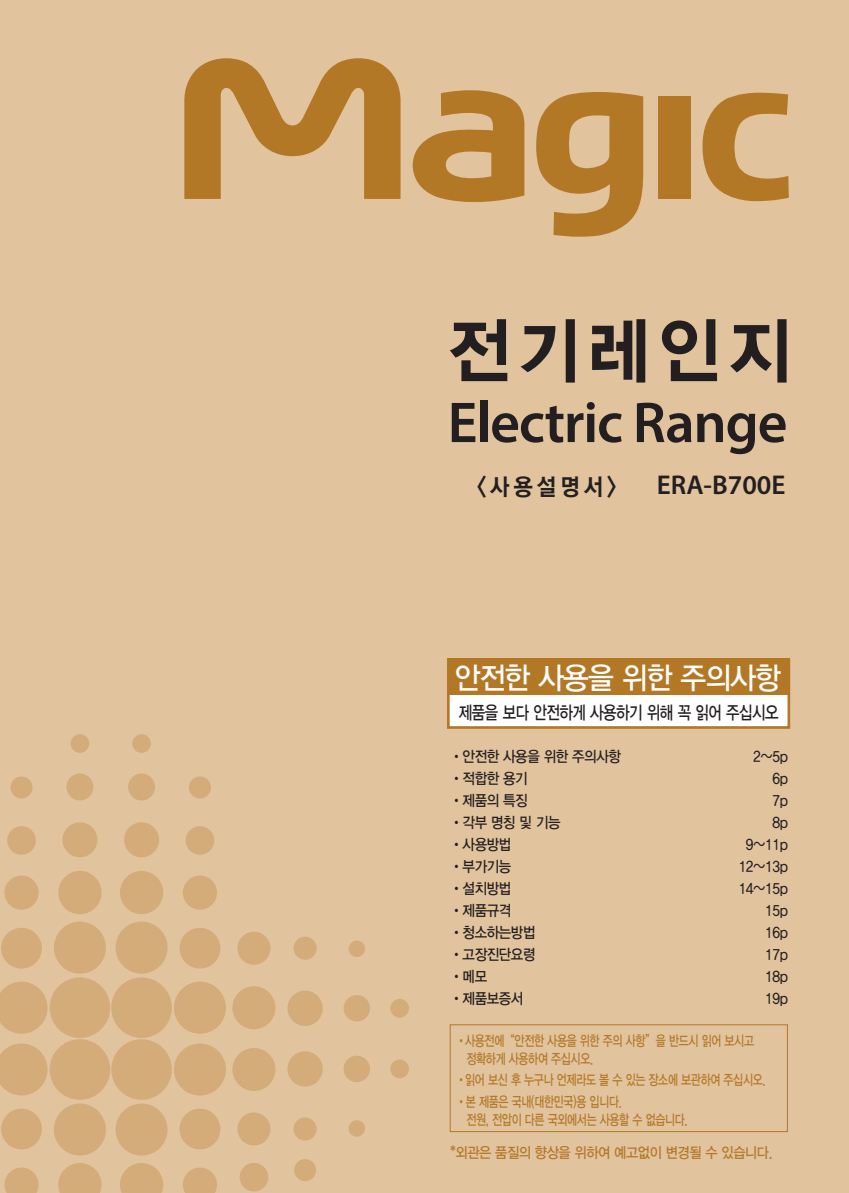
<style>
.page{position:relative;width:849px;height:1193px;background:#fff}
.page>*{position:absolute;margin:0;border:0;box-sizing:border-box;transform-origin:0 0}
.t1{font:72px "YDIYGO150 KS Cpc EUC H";letter-spacing:.025em;color:#231f20;scale:.95 1}
.t2{font:600 58px "Myriad Pro";letter-spacing:-.02em;color:#231f20}
.t3{font:30.2px "YDIYGO330";letter-spacing:-.03em;color:#fff;scale:.92 1}
.t4{font:600 27.2px "Myriad Pro";color:#231f20}
.t5{font:23px "Rix M Go EB";letter-spacing:.17em;color:#231f20;scale:.95 1}
.t6{font:18.2px "YDIYGO330";letter-spacing:-.03em;color:#231f20;scale:.8 1}
.t7{font:15px "YDIYGO330";letter-spacing:-.03em;color:#231f20;scale:.9 1}
.t8{font:14.8px "YDIYGO330";letter-spacing:-.03em;color:#b37826;scale:.9 1}
.t9{font:14.2px/18.2px "YDIYGO330";letter-spacing:-.03em;color:#b37826;scale:.77 1}
.s1{font-family:"Nanum Gothic"}
</style>
<div class="page">
<div style="left:0;top:0;width:849px;height:1192px;background:#e1c39e"></div>
<div style="left:111px;top:977px;width:61px;height:60px;background:#d4ac7a;border-radius:50%"></div>
<div style="left:116px;top:921px;width:52px;height:52px;background:#d4ac7a;border-radius:50%"></div>
<div style="left:120px;top:870px;width:43px;height:44px;background:#d4ac7a;border-radius:50%"></div>
<div style="left:124px;top:822px;width:35px;height:35px;background:#d4ac7a;border-radius:50%"></div>
<div style="left:128px;top:773px;width:27px;height:27px;background:#d4ac7a;border-radius:50%"></div>
<div style="left:132px;top:734px;width:19px;height:18px;background:#d4ac7a;border-radius:50%"></div>
<div style="left:174px;top:981px;width:52px;height:52px;background:#d4ac7a;border-radius:50%"></div>
<div style="left:180px;top:927px;width:40px;height:41px;background:#d4ac7a;border-radius:50%"></div>
<div style="left:183px;top:875px;width:34px;height:34px;background:#d4ac7a;border-radius:50%"></div>
<div style="left:186px;top:826px;width:28px;height:28px;background:#d4ac7a;border-radius:50%"></div>
<div style="left:189px;top:776px;width:22px;height:22px;background:#d4ac7a;border-radius:50%"></div>
<div style="left:232px;top:986px;width:43px;height:43px;background:#d4ac7a;border-radius:50%"></div>
<div style="left:237px;top:931px;width:33px;height:33px;background:#d4ac7a;border-radius:50%"></div>
<div style="left:287px;top:990px;width:36px;height:35px;background:#d4ac7a;border-radius:50%"></div>
<div style="left:293px;top:936px;width:24px;height:23px;background:#d4ac7a;border-radius:50%"></div>
<div style="left:344px;top:995px;width:26px;height:26px;background:#d4ac7a;border-radius:50%"></div>
<div style="left:348px;top:940px;width:17px;height:16px;background:#d4ac7a;border-radius:50%"></div>
<div style="left:390px;top:998px;width:19px;height:19px;background:#d4ac7a;border-radius:50%"></div>
<div style="left:111px;top:1039px;width:61px;height:60px;background:#d4ac7a;border-radius:50%"></div>
<div style="left:116px;top:1103px;width:52px;height:52px;background:#d4ac7a;border-radius:50%"></div>
<svg style="left:120px;top:1163px;width:43px;height:29px"></svg>
<div style="left:174px;top:1043px;width:52px;height:52px;background:#d4ac7a;border-radius:50%"></div>
<div style="left:180px;top:1108px;width:40px;height:41px;background:#d4ac7a;border-radius:50%"></div>
<svg style="left:183px;top:1167px;width:34px;height:25px"></svg>
<div style="left:232px;top:1047px;width:43px;height:43px;background:#d4ac7a;border-radius:50%"></div>
<div style="left:237px;top:1112px;width:33px;height:33px;background:#d4ac7a;border-radius:50%"></div>
<div style="left:240px;top:1162px;width:28px;height:29px;background:#d4ac7a;border-radius:50%"></div>
<div style="left:287px;top:1051px;width:36px;height:35px;background:#d4ac7a;border-radius:50%"></div>
<div style="left:293px;top:1117px;width:24px;height:23px;background:#d4ac7a;border-radius:50%"></div>
<div style="left:294px;top:1158px;width:22px;height:22px;background:#d4ac7a;border-radius:50%"></div>
<div style="left:344px;top:1055px;width:26px;height:26px;background:#d4ac7a;border-radius:50%"></div>
<div style="left:348px;top:1120px;width:17px;height:16px;background:#d4ac7a;border-radius:50%"></div>
<div style="left:390px;top:1059px;width:19px;height:19px;background:#d4ac7a;border-radius:50%"></div>
<div style="left:50px;top:977px;width:60px;height:60px;background:#d4ac7a;border-radius:50%"></div>
<div style="left:54px;top:921px;width:52px;height:52px;background:#d4ac7a;border-radius:50%"></div>
<div style="left:58px;top:870px;width:44px;height:44px;background:#d4ac7a;border-radius:50%"></div>
<div style="left:62px;top:822px;width:35px;height:35px;background:#d4ac7a;border-radius:50%"></div>
<div style="left:66px;top:773px;width:27px;height:27px;background:#d4ac7a;border-radius:50%"></div>
<div style="left:71px;top:734px;width:18px;height:18px;background:#d4ac7a;border-radius:50%"></div>
<svg style="left:0;top:981px;width:48px;height:52px"></svg>
<div style="left:1px;top:927px;width:41px;height:41px;background:#d4ac7a;border-radius:50%"></div>
<div style="left:4px;top:875px;width:35px;height:34px;background:#d4ac7a;border-radius:50%"></div>
<div style="left:7px;top:826px;width:29px;height:28px;background:#d4ac7a;border-radius:50%"></div>
<div style="left:11px;top:776px;width:22px;height:22px;background:#d4ac7a;border-radius:50%"></div>
<div style="left:50px;top:1039px;width:60px;height:60px;background:#d4ac7a;border-radius:50%"></div>
<div style="left:54px;top:1103px;width:52px;height:52px;background:#d4ac7a;border-radius:50%"></div>
<svg style="left:58px;top:1163px;width:44px;height:29px"></svg>
<svg style="left:0;top:1043px;width:48px;height:52px"></svg>
<div style="left:1px;top:1108px;width:41px;height:41px;background:#d4ac7a;border-radius:50%"></div>
<div style="left:450px;top:1024px;width:338px;height:107px;border:1px solid #b37826"></div>
<div style="left:448px;top:659px;width:341px;height:68px;background:#fff"></div>
<div style="left:447px;top:658px;width:343px;height:70px;border:3px solid #b37826"></div>
<div style="left:448px;top:658px;width:342px;height:37px;background:#b37826"></div>
<svg style="left:412px;top:90px;width:112px;height:112px"></svg>
<svg style="left:536px;top:92px;width:107px;height:145px"></svg>
<div style="left:659px;top:96px;width:32px;height:102px;background:#b37826"></div>
<svg style="left:702px;top:92px;width:87px;height:110px"></svg>
<svg style="left:184px;top:58px;width:217px;height:141px"></svg>
<svg style="left:0;top:1167px;width:39px;height:26px"></svg>
<p class="t1" style="left:444px;top:313px;width:369px">전기레인지</p>
<p class="t2" style="left:448px;top:385px;width:341px">Electric Range</p>
<p class="t5" style="left:477px;top:474px;width:148px">&lt;사용설명서&gt;</p>
<p class="t4" style="left:656px;top:467px;width:130px">ERA-B700E</p>
<p class="t3" style="left:455px;top:660px;width:356px">안전한 사용을 위한 주의사항</p>
<p class="t6" style="left:459px;top:702px;width:401px">제품을 보다 안전하게 사용하기 위해 꼭 읽어 주십시오</p>
<p class="t7" style="left:450px;top:747px;width:191px"><span class="s1">•</span>안전한 사용을 위한 주의사항</p>
<p class="t7" style="left:753px;top:747px;width:40px">2~5p</p>
<p class="t7" style="left:450px;top:769px;width:88px"><span class="s1">•</span>적합한 용기</p>
<p class="t7" style="left:772px;top:769px;width:19px">6p</p>
<p class="t7" style="left:450px;top:791px;width:88px"><span class="s1">•</span>제품의 특징</p>
<p class="t7" style="left:772px;top:791px;width:19px">7p</p>
<p class="t7" style="left:450px;top:813px;width:124px"><span class="s1">•</span>각부 명칭 및 기능</p>
<p class="t7" style="left:772px;top:813px;width:19px">8p</p>
<p class="t7" style="left:450px;top:835px;width:69px"><span class="s1">•</span>사용방법</p>
<p class="t7" style="left:746px;top:835px;width:48px">9~11p</p>
<p class="t7" style="left:450px;top:857px;width:69px"><span class="s1">•</span>부가기능</p>
<p class="t7" style="left:738px;top:857px;width:56px">12~13p</p>
<p class="t7" style="left:450px;top:879px;width:69px"><span class="s1">•</span>설치방법</p>
<p class="t7" style="left:738px;top:879px;width:56px">14~15p</p>
<p class="t7" style="left:450px;top:901px;width:69px"><span class="s1">•</span>제품규격</p>
<p class="t7" style="left:765px;top:901px;width:27px">15p</p>
<p class="t7" style="left:450px;top:923px;width:96px"><span class="s1">•</span>청소하는방법</p>
<p class="t7" style="left:765px;top:923px;width:27px">16p</p>
<p class="t7" style="left:450px;top:945px;width:96px"><span class="s1">•</span>고장진단요령</p>
<p class="t7" style="left:765px;top:945px;width:27px">17p</p>
<p class="t7" style="left:450px;top:967px;width:42px"><span class="s1">•</span>메모</p>
<p class="t7" style="left:765px;top:967px;width:27px">18p</p>
<p class="t7" style="left:450px;top:989px;width:83px"><span class="s1">•</span>제품보증서</p>
<p class="t7" style="left:765px;top:989px;width:27px">19p</p>
<p class="t9" style="left:466px;top:1031px;width:375px;text-indent:-10px"><span class="s1">•</span>사용전에“안전한 사용을 위한 주의 사항”을 반드시 읽어 보시고 정확하게 사용하여 주십시오.</p>
<p class="t9" style="left:456px;top:1071px;width:403px"><span class="s1">•</span>읽어 보신 후 누구나 언제라도 볼 수 있는 장소에 보관하여 주십시오.</p>
<p class="t9" style="left:466px;top:1092px;width:289px;text-indent:-10px"><span class="s1">•</span>본 제품은 국내(대한민국)용 입니다.<br>전원, 전압이 다른 국외에서는 사용할 수 없습니다.</p>
<p class="t8" style="left:450px;top:1144px;width:360px">*외관은 품질의 향상을 위하여 예고없이 변경될 수 있습니다.</p>
</div>
